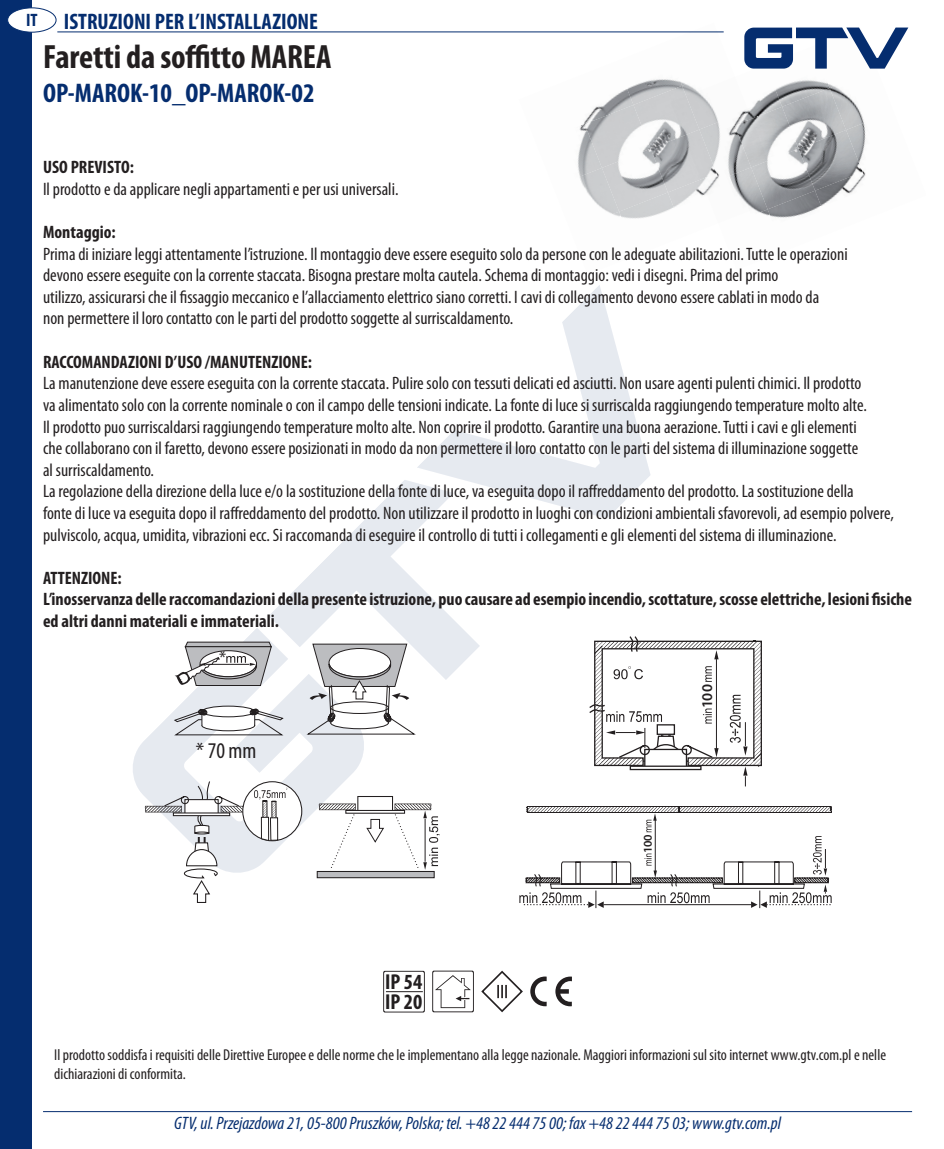
<style>
.page{position:relative;width:944px;height:1149px;background:#fff}
.page>*{position:absolute;margin:0;border:0;box-sizing:border-box;transform-origin:0 0}
.t1{font:700 condensed 33.75px "Myriad Pro";letter-spacing:-.005em;color:#231f20}
.t2{font:700 condensed 27px "Myriad Pro";color:#052d6f}
.t3{font:700 condensed 22.5px "Myriad Pro";color:#052d6f}
.t4{font:condensed 22.5px "Myriad Pro";color:#231f20}
.t5{font:700 condensed 21.6px/20px "Myriad Pro";color:#231f20}
.t6{font:condensed 18.9px "Myriad Pro";color:#231f20}
.t7{font:condensed 18px/21.6px "Myriad Pro";color:#231f20}
.t8{font:700 condensed 18px/21.6px "Myriad Pro";color:#231f20}
.t9{font:italic condensed 18px "Myriad Pro";color:#052d6f}
.t10{font:condensed 15.75px/18.9px "Myriad Pro";color:#231f20}
.t11{font:600 14.85px "Myriad Pro";color:#231f20}
.t12{font:600 11.92px "Myriad Pro";color:#231f20}
.s1{font-size:18px}
</style>
<div class="page">
<div style="left:0;top:0;width:32px;height:1148px;background:#052d6f"></div>
<hr style="left:43px;top:1110px;width:869px;height:1px;background:#052d6f">
<hr style="left:57px;top:32px;width:667px;height:1px;background:#052d6f">
<div style="left:8px;top:8px;width:48px;height:24px;background:#fff;border-radius:50%"></div>
<div style="left:7px;top:7px;width:49px;height:26px;border:1px solid #052d6f;border-radius:50%"></div>
<img style="left:753px;top:96px;width:13px;height:11px">
<img style="left:766px;top:80px;width:47px;height:27px">
<img style="left:813px;top:27px;width:47px;height:61px">
<img style="left:750px;top:107px;width:32px;height:42px">
<img style="left:782px;top:88px;width:48px;height:61px">
<img style="left:830px;top:69px;width:30px;height:61px">
<img style="left:765px;top:149px;width:33px;height:41px">
<img style="left:798px;top:130px;width:48px;height:60px">
<img style="left:846px;top:111px;width:20px;height:61px">
<img style="left:775px;top:190px;width:40px;height:28px">
<img style="left:815px;top:172px;width:47px;height:37px">
<img style="left:862px;top:153px;width:4px;height:26px">
<svg style="left:744px;top:28px;width:164px;height:41px"></svg>
<svg style="left:133px;top:711px;width:231px;height:165px;fill:#edf0f4"></svg>
<svg style="left:417px;top:285px;width:234px;height:233px"></svg>
<svg style="left:383px;top:970px;width:42px;height:41px"></svg>
<hr style="left:386px;top:990px;width:37px;height:1px;background:#231f20">
<svg style="left:432px;top:970px;width:42px;height:41px"></svg>
<svg style="left:481px;top:970px;width:42px;height:41px"></svg>
<svg style="left:555px;top:976px;width:17px;height:29px"></svg>
<svg style="left:530px;top:976px;width:17px;height:29px"></svg>
<img style="left:583px;top:95px;width:33px;height:29px">
<img style="left:616px;top:79px;width:49px;height:26px">
<img style="left:665px;top:31px;width:59px;height:55px">
<img style="left:577px;top:124px;width:8px;height:44px">
<img style="left:585px;top:105px;width:48px;height:63px">
<img style="left:633px;top:86px;width:49px;height:63px">
<img style="left:682px;top:67px;width:66px;height:62px">
<img style="left:578px;top:168px;width:24px;height:40px">
<img style="left:602px;top:149px;width:49px;height:62px">
<img style="left:651px;top:129px;width:48px;height:63px">
<img style="left:699px;top:110px;width:66px;height:63px">
<img style="left:607px;top:211px;width:12px;height:6px">
<img style="left:619px;top:192px;width:49px;height:27px">
<img style="left:668px;top:173px;width:48px;height:37px">
<img style="left:716px;top:154px;width:66px;height:63px">
<svg style="left:589px;top:636px;width:173px;height:150px"></svg>
<svg style="left:519px;top:806px;width:313px;height:101px"></svg>
<div style="left:243px;top:781px;width:59px;height:59px;background:#fff;border-radius:50%"></div>
<svg style="left:145px;top:780px;width:142px;height:122px"></svg>
<div style="left:317px;top:870px;width:118px;height:7px;background:#bcbdc0;border:1px solid #231f20"></div>
<div style="left:357px;top:795px;width:36px;height:17px;background:#fff;border:1px solid #231f20"></div>
<svg style="left:319px;top:803px;width:121px;height:68px"></svg>
<svg style="left:174px;top:479px;width:306px;height:256px"></svg>
<p class="t3" style="left:26px;top:8px;width:293px"><span class="s1">IT</span> ISTRUZIONI PER L’INSTALLAZIONE</p>
<h1 class="t1" style="left:43px;top:36px;width:290px">Faretti da soffitto MAREA</h1>
<h2 class="t2" style="left:43px;top:76px;width:273px">OP-MAROK-10_OP-MAROK-02</h2>
<p class="t8" style="left:43px;top:156px;width:92px">USO PREVISTO:</p>
<p class="t7" style="left:43px;top:178px;width:357px">Il prodotto e da applicare negli appartamenti e per usi universali.</p>
<p class="t8" style="left:43px;top:221px;width:74px">Montaggio:</p>
<p class="t7" style="left:43px;top:242px;width:806px">Prima di iniziare leggi attentamente l’istruzione. Il montaggio deve essere eseguito solo da persone con le adeguate abilitazioni. Tutte le operazioni devono essere eseguite con la corrente staccata. Bisogna prestare molta cautela. Schema di montaggio: vedi i disegni. Prima del primo<br>utilizzo, assicurarsi che il fissaggio meccanico e l’allacciamento elettrico siano corretti. I cavi di collegamento devono essere cablati in modo da<br>non permettere il loro contatto con le parti del prodotto soggette al surriscaldamento.</p>
<p class="t8" style="left:43px;top:350px;width:271px">RACCOMANDAZIONI D’USO /MANUTENZIONE:</p>
<p class="t7" style="left:43px;top:372px;width:852px">La manutenzione deve essere eseguita con la corrente staccata. Pulire solo con tessuti delicati ed asciutti. Non usare agenti pulenti chimici. Il prodotto<br>va alimentato solo con la corrente nominale o con il campo delle tensioni indicate. La fonte di luce si surriscalda raggiungendo temperature molto alte.<br>Il prodotto puo surriscaldarsi raggiungendo temperature molto alte. Non coprire il prodotto. Garantire una buona aerazione. Tutti i cavi e gli elementi<br>che collaborano con il faretto, devono essere posizionati in modo da non permettere il loro contatto con le parti del sistema di illuminazione soggette<br>al surriscaldamento.<br>La regolazione della direzione della luce e/o la sostituzione della fonte di luce, va eseguita dopo il raffreddamento del prodotto. La sostituzione della<br>fonte di luce va eseguita dopo il raffreddamento del prodotto. Non utilizzare il prodotto in luoghi con condizioni ambientali sfavorevoli, ad esempio polvere, pulviscolo, acqua, umidita, vibrazioni ecc. Si raccomanda di eseguire il controllo di tutti i collegamenti e gli elementi del sistema di illuminazione.</p>
<p class="t8" style="left:43px;top:566px;width:870px">ATTENZIONE:<br>L’inosservanza delle raccomandazioni della presente istruzione, puo causare ad esempio incendio, scottature, scosse elettriche, lesioni fisiche ed altri danni materiali e immateriali.</p>
<p class="t6" style="left:219px;top:646px;width:9px">*</p>
<p class="t4" style="left:196px;top:736px;width:62px">* 70 mm</p>
<p class="t5" style="left:385px;top:970px;width:39px">IP 54<br>IP 20</p>
<p class="t11" style="left:698px;top:708px;width:26px;rotate:-90deg">100</p>
<p class="t12" style="left:640px;top:853px;width:21px;rotate:-90deg">100</p>
<p class="t10" style="left:54px;top:1044px;width:833px">Il prodotto soddisfa i requisiti delle Direttive Europee e delle norme che le implementano alla legge nazionale. Maggiori informazioni sul sito internet www.gtv.com.pl e nelle dichiarazioni di conformita.</p>
<p class="t9" style="left:174px;top:1112px;width:608px">GTV, ul. Przejazdowa 21, 05-800 Pruszków, Polska; tel. +48 22 444 75 00; fax +48 22 444 75 03; www.gtv.com.pl</p>
</div>
